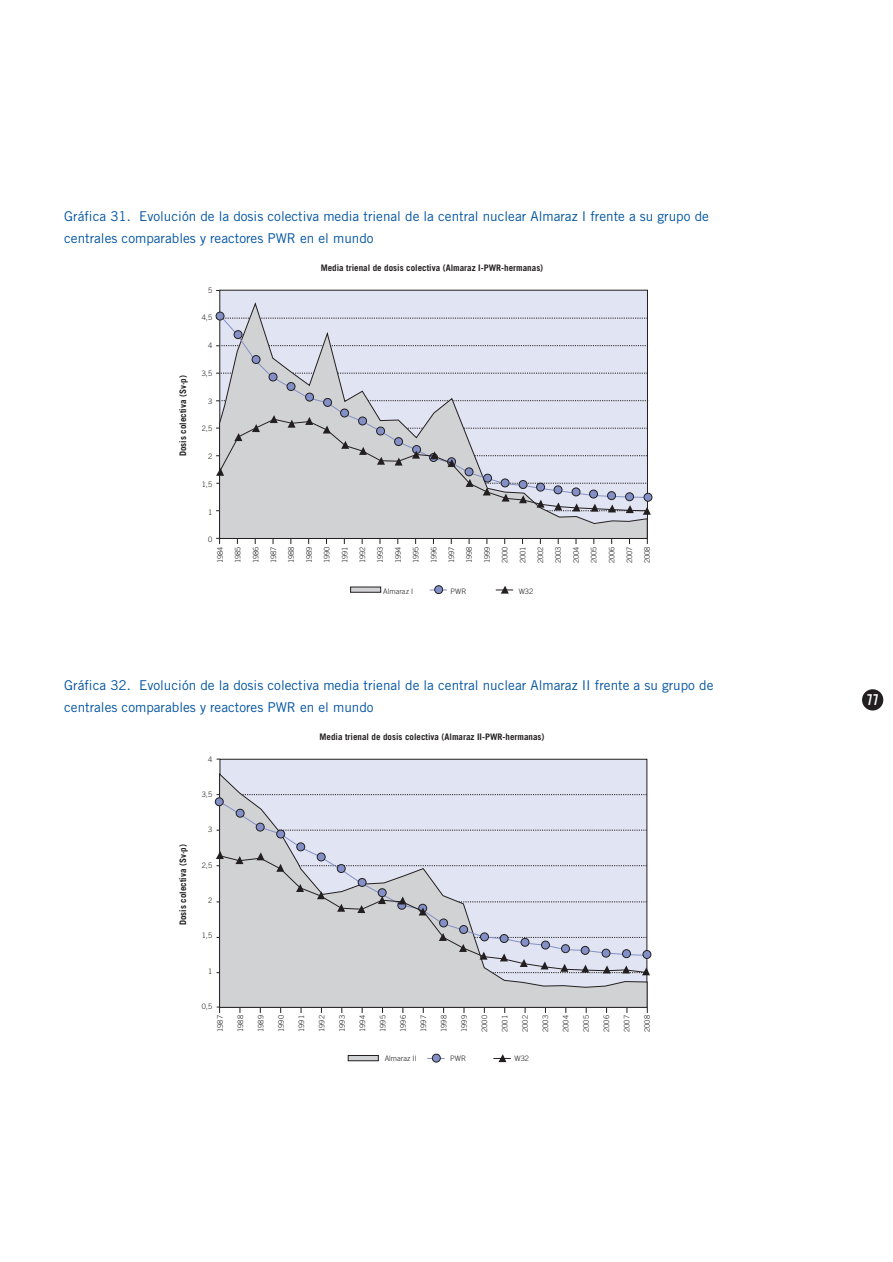
<style>
.page{position:relative;width:893px;height:1262px;background:#fff}
.page>*{position:absolute;margin:0;border:0;box-sizing:border-box;transform-origin:0 0}
.t1{font:15px "Trade Gothic Bold Cond Twenty";color:#fff;scale:.9 1}
.t2{font:13.5px/22.5px "Trade Gothic";color:#0153a0}
.t3{font:700 9px "Trade Gothic";color:#231f20}
.t4{font:300 7.5px "Trade Gothic";color:#231f20}
</style>
<div class="page">
<div style="left:862px;top:689px;width:21px;height:21px;background:#231f20;border-radius:50%"></div>
<div style="left:219px;top:290px;width:428px;height:248px;background:#e1e4f2"></div>
<svg style="left:219px;top:302px;width:428px;height:237px;fill:#d1d2d4"></svg>
<svg style="left:218px;top:313px;width:430px;height:102px"></svg>
<div style="left:216px;top:312px;width:8px;height:8px;background:#8390c7;border:1px solid #231f20;border-radius:50%"></div>
<div style="left:234px;top:330px;width:8px;height:9px;background:#8390c7;border:1px solid #231f20;border-radius:50%"></div>
<div style="left:252px;top:355px;width:8px;height:9px;background:#8390c7;border:1px solid #231f20;border-radius:50%"></div>
<div style="left:269px;top:373px;width:8px;height:8px;background:#8390c7;border:1px solid #231f20;border-radius:50%"></div>
<div style="left:287px;top:382px;width:8px;height:9px;background:#8390c7;border:1px solid #231f20;border-radius:50%"></div>
<div style="left:305px;top:393px;width:9px;height:8px;background:#8390c7;border:1px solid #231f20;border-radius:50%"></div>
<div style="left:323px;top:398px;width:9px;height:8px;background:#8390c7;border:1px solid #231f20;border-radius:50%"></div>
<div style="left:340px;top:409px;width:9px;height:8px;background:#8390c7;border:1px solid #231f20;border-radius:50%"></div>
<svg style="left:216px;top:415px;width:434px;height:100px"></svg>
<svg style="left:350px;top:587px;width:31px;height:5px"></svg>
<div style="left:434px;top:585px;width:9px;height:9px;background:#8390c7;border:1px solid #231f20;border-radius:50%"></div>
<svg style="left:496px;top:585px;width:17px;height:8px"></svg>
<svg style="left:215px;top:758px;width:437px;height:254px"></svg>
<div style="left:220px;top:759px;width:427px;height:248px;background:#e1e4f2;border:1px solid #231f20"></div>
<svg style="left:217px;top:1006px;width:3px;height:6px"></svg>
<svg style="left:219px;top:773px;width:428px;height:234px;fill:#d1d2d4"></svg>
<svg style="left:218px;top:800px;width:430px;height:133px"></svg>
<div style="left:215px;top:797px;width:8px;height:9px;background:#8390c7;border:1px solid #231f20;border-radius:50%"></div>
<div style="left:236px;top:809px;width:8px;height:8px;background:#8390c7;border:1px solid #231f20;border-radius:50%"></div>
<div style="left:256px;top:823px;width:8px;height:8px;background:#8390c7;border:1px solid #231f20;border-radius:50%"></div>
<div style="left:276px;top:830px;width:9px;height:8px;background:#8390c7;border:1px solid #231f20;border-radius:50%"></div>
<div style="left:296px;top:842px;width:9px;height:9px;background:#8390c7;border:1px solid #231f20;border-radius:50%"></div>
<svg style="left:216px;top:851px;width:430px;height:20px"></svg>
<svg style="left:216px;top:933px;width:434px;height:42px"></svg>
<svg style="left:219px;top:854px;width:427px;height:119px"></svg>
<svg style="left:348px;top:1055px;width:30px;height:6px"></svg>
<div style="left:432px;top:1054px;width:8px;height:8px;background:#8390c7;border:1px solid #231f20;border-radius:50%"></div>
<svg style="left:493px;top:1054px;width:18px;height:8px"></svg>
<p class="t2" style="left:64px;top:206px;width:646px">Gráfica 31. Evolución de la dosis colectiva media trienal de la central nuclear Almaraz I frente a su grupo de centrales comparables y reactores PWR en el mundo</p>
<p class="t3" style="left:180px;top:456px;width:82px;rotate:-90deg">Dosis colectiva (Sv·p)</p>
<p class="t4" style="left:208px;top:287px;width:6px">5</p>
<p class="t4" style="left:202px;top:315px;width:12px">4,5</p>
<p class="t4" style="left:208px;top:343px;width:6px">4</p>
<p class="t4" style="left:202px;top:370px;width:12px">3,5</p>
<p class="t4" style="left:208px;top:398px;width:6px">3</p>
<p class="t4" style="left:202px;top:426px;width:12px">2,5</p>
<p class="t4" style="left:208px;top:454px;width:6px">2</p>
<p class="t4" style="left:202px;top:481px;width:12px">1,5</p>
<p class="t4" style="left:208px;top:509px;width:6px">1</p>
<p class="t4" style="left:208px;top:537px;width:6px">0</p>
<p class="t3" style="left:321px;top:265px;width:224px">Media trienal de dosis colectiva (Almaraz I-PWR-hermanas)</p>
<p class="t4" style="left:217px;top:563px;width:18px;rotate:-90deg">1984</p>
<p class="t4" style="left:235px;top:563px;width:18px;rotate:-90deg">1985</p>
<p class="t4" style="left:253px;top:563px;width:18px;rotate:-90deg">1986</p>
<p class="t4" style="left:271px;top:563px;width:18px;rotate:-90deg">1987</p>
<p class="t4" style="left:288px;top:563px;width:18px;rotate:-90deg">1988</p>
<p class="t4" style="left:306px;top:563px;width:18px;rotate:-90deg">1989</p>
<p class="t4" style="left:324px;top:563px;width:18px;rotate:-90deg">1990</p>
<p class="t4" style="left:342px;top:563px;width:18px;rotate:-90deg">1991</p>
<p class="t4" style="left:360px;top:563px;width:18px;rotate:-90deg">1992</p>
<p class="t4" style="left:377px;top:563px;width:18px;rotate:-90deg">1993</p>
<p class="t4" style="left:395px;top:563px;width:18px;rotate:-90deg">1994</p>
<p class="t4" style="left:413px;top:563px;width:18px;rotate:-90deg">1995</p>
<p class="t4" style="left:431px;top:563px;width:18px;rotate:-90deg">1996</p>
<p class="t4" style="left:448px;top:563px;width:18px;rotate:-90deg">1997</p>
<p class="t4" style="left:466px;top:563px;width:18px;rotate:-90deg">1998</p>
<p class="t4" style="left:484px;top:563px;width:18px;rotate:-90deg">1999</p>
<p class="t4" style="left:502px;top:563px;width:18px;rotate:-90deg">2000</p>
<p class="t4" style="left:520px;top:563px;width:18px;rotate:-90deg">2001</p>
<p class="t4" style="left:537px;top:563px;width:18px;rotate:-90deg">2002</p>
<p class="t4" style="left:555px;top:563px;width:18px;rotate:-90deg">2003</p>
<p class="t4" style="left:573px;top:563px;width:18px;rotate:-90deg">2004</p>
<p class="t4" style="left:591px;top:563px;width:18px;rotate:-90deg">2005</p>
<p class="t4" style="left:609px;top:563px;width:18px;rotate:-90deg">2006</p>
<p class="t4" style="left:626px;top:563px;width:18px;rotate:-90deg">2007</p>
<p class="t4" style="left:644px;top:563px;width:18px;rotate:-90deg">2008</p>
<p class="t4" style="left:383px;top:588px;width:31px">Almaraz I</p>
<p class="t4" style="left:450px;top:588px;width:17px">PWR</p>
<p class="t4" style="left:518px;top:588px;width:16px">W32</p>
<p class="t2" style="left:64px;top:675px;width:650px">Gráfica 32. Evolución de la dosis colectiva media trienal de la central nuclear Almaraz II frente a su grupo de centrales comparables y reactores PWR en el mundo</p>
<p class="t3" style="left:180px;top:925px;width:82px;rotate:-90deg">Dosis colectiva (Sv·p)</p>
<p class="t4" style="left:208px;top:756px;width:6px">4</p>
<p class="t4" style="left:202px;top:791px;width:12px">3,5</p>
<p class="t4" style="left:208px;top:827px;width:6px">3</p>
<p class="t4" style="left:202px;top:862px;width:12px">2,5</p>
<p class="t4" style="left:208px;top:897px;width:6px">2</p>
<p class="t4" style="left:202px;top:933px;width:12px">1,5</p>
<p class="t4" style="left:208px;top:968px;width:6px">1</p>
<p class="t4" style="left:202px;top:1003px;width:12px">0,5</p>
<p class="t3" style="left:319px;top:733px;width:226px">Media trienal de dosis colectiva (Almaraz II-PWR-hermanas)</p>
<p class="t4" style="left:217px;top:1032px;width:18px;rotate:-90deg">1987</p>
<p class="t4" style="left:238px;top:1032px;width:18px;rotate:-90deg">1988</p>
<p class="t4" style="left:258px;top:1032px;width:18px;rotate:-90deg">1989</p>
<p class="t4" style="left:278px;top:1032px;width:18px;rotate:-90deg">1990</p>
<p class="t4" style="left:299px;top:1032px;width:18px;rotate:-90deg">1991</p>
<p class="t4" style="left:319px;top:1032px;width:18px;rotate:-90deg">1992</p>
<p class="t4" style="left:339px;top:1032px;width:18px;rotate:-90deg">1993</p>
<p class="t4" style="left:360px;top:1032px;width:18px;rotate:-90deg">1994</p>
<p class="t4" style="left:380px;top:1032px;width:18px;rotate:-90deg">1995</p>
<p class="t4" style="left:400px;top:1032px;width:18px;rotate:-90deg">1996</p>
<p class="t4" style="left:421px;top:1032px;width:18px;rotate:-90deg">1997</p>
<p class="t4" style="left:441px;top:1032px;width:18px;rotate:-90deg">1998</p>
<p class="t4" style="left:461px;top:1032px;width:18px;rotate:-90deg">1999</p>
<p class="t4" style="left:482px;top:1032px;width:18px;rotate:-90deg">2000</p>
<p class="t4" style="left:502px;top:1032px;width:18px;rotate:-90deg">2001</p>
<p class="t4" style="left:522px;top:1032px;width:18px;rotate:-90deg">2002</p>
<p class="t4" style="left:543px;top:1032px;width:18px;rotate:-90deg">2003</p>
<p class="t4" style="left:563px;top:1032px;width:18px;rotate:-90deg">2004</p>
<p class="t4" style="left:583px;top:1032px;width:18px;rotate:-90deg">2005</p>
<p class="t4" style="left:604px;top:1032px;width:18px;rotate:-90deg">2006</p>
<p class="t4" style="left:624px;top:1032px;width:18px;rotate:-90deg">2007</p>
<p class="t4" style="left:644px;top:1032px;width:18px;rotate:-90deg">2008</p>
<p class="t4" style="left:385px;top:1055px;width:34px">Almaraz II</p>
<p class="t4" style="left:450px;top:1055px;width:17px">PWR</p>
<p class="t4" style="left:514px;top:1055px;width:16px">W32</p>
<p class="t1" style="left:866px;top:694px;width:15px">77</p>
</div>
